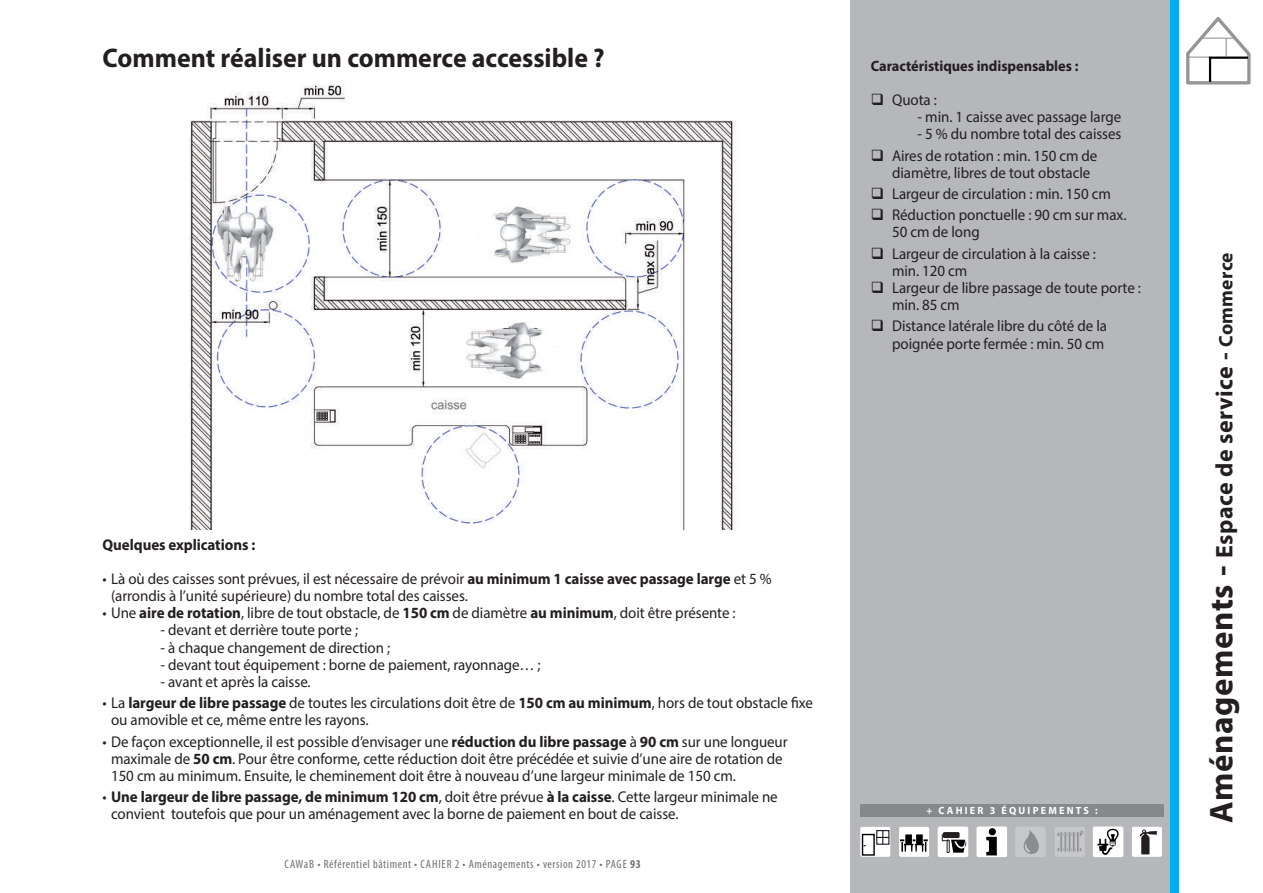
<style>
.page{position:relative;width:1263px;height:893px;background:#fff}
.page>*{position:absolute;margin:0;border:0;box-sizing:border-box;transform-origin:0 0}
.t1{font:700 27px "Myriad Pro";color:#231f20;scale:.96 1}
.t2{font:700 24px "Myriad Pro";letter-spacing:.015em;color:#231f20}
.t3{font:15.6px/17.1px "Myriad Pro";letter-spacing:-.005em;color:#231f20;scale:.96 1}
.t4{font:700 15.6px "Myriad Pro";letter-spacing:-.005em;color:#231f20;scale:.96 1}
.t5{font:700 15px "Myriad Pro";letter-spacing:-.005em;color:#231f20;scale:.96 1}
.t6{font:condensed 12px "Myriad Pro";letter-spacing:.05em;color:#6f7073}
.t7{font:700 10.5px "Myriad Pro";letter-spacing:.22em;color:#fff;scale:.96 1}
.s1{font-weight:700}
.s2{font-size:33px}
.s3{font-size:19.5px}
</style>
<div class="page">
<div style="left:850px;top:0;width:328px;height:893px;background:#b6b7bb"></div>
<img style="left:189px;top:85px;width:548px;height:444px">
<svg style="left:1186px;top:17px;width:65px;height:68px"></svg>
<hr style="left:1209px;top:57px;width:2px;height:25px;background:#000">
<hr style="left:1209px;top:57px;width:39px;height:2px;background:#000">
<div style="left:1170px;top:0;width:9px;height:893px;background:#00aeef"></div>
<div style="left:860px;top:804px;width:304px;height:12px;background:#86888b"></div>
<div style="left:859px;top:826px;width:32px;height:32px;background:#fff;border-radius:3px"></div>
<div style="left:858px;top:825px;width:34px;height:34px;border:2px solid #b6b7bb;border-radius:3px"></div>
<div style="left:862px;top:834px;width:13px;height:22px;border:1px solid #000"></div>
<div style="left:876px;top:830px;width:13px;height:15px;border:1px solid #000"></div>
<svg style="left:877px;top:831px;width:12px;height:13px"></svg>
<div style="left:937px;top:826px;width:32px;height:32px;background:#fff;border-radius:3px"></div>
<div style="left:936px;top:825px;width:34px;height:34px;border:2px solid #b6b7bb;border-radius:3px"></div>
<div style="left:943px;top:832px;width:16px;height:6px;background:#231f20;border-radius:2px"></div>
<svg style="left:942px;top:834px;width:24px;height:19px"></svg>
<div style="left:898px;top:826px;width:32px;height:32px;background:#fff;border-radius:3px"></div>
<div style="left:897px;top:825px;width:34px;height:34px;border:2px solid #b6b7bb;border-radius:3px"></div>
<svg style="left:900px;top:834px;width:28px;height:18px"></svg>
<div style="left:1092px;top:826px;width:32px;height:32px;background:#fff;border-radius:3px"></div>
<div style="left:1091px;top:825px;width:34px;height:34px;border:2px solid #b6b7bb;border-radius:3px"></div>
<svg style="left:1097px;top:829px;width:22px;height:26px"></svg>
<div style="left:976px;top:826px;width:32px;height:32px;background:#fff;border-radius:3px"></div>
<div style="left:975px;top:825px;width:34px;height:34px;border:2px solid #b6b7bb;border-radius:3px"></div>
<svg style="left:986px;top:828px;width:11px;height:27px"></svg>
<div style="left:1131px;top:826px;width:32px;height:32px;background:#fff;border-radius:3px"></div>
<div style="left:1130px;top:825px;width:34px;height:34px;border:2px solid #b6b7bb;border-radius:3px"></div>
<svg style="left:1139px;top:829px;width:18px;height:25px"></svg>
<svg style="left:1015px;top:827px;width:31px;height:30px"></svg>
<svg style="left:1055px;top:827px;width:30px;height:30px"></svg>
<h1 class="t1" style="left:103px;top:40px;width:525px">Comment réaliser un commerce accessible ?</h1>
<p class="t5" style="left:871px;top:56px;width:218px">Caractéristiques indispensables :</p>
<p class="t3" style="left:892px;top:91px;width:48px">Quota :</p>
<p class="t3" style="left:918px;top:108px;width:214px">- min. 1 caisse avec passage large</p>
<p class="t3" style="left:892px;top:123px;width:240px;line-height:21.3px;text-indent:26px">- 5 % du nombre total des caisses<br>Aires de rotation : min. 150 cm de</p>
<p class="t3" style="left:892px;top:162px;width:246px;line-height:21.3px">diamètre, libres de tout obstacle<br>Largeur de circulation : min. 150 cm<br>Réduction ponctuelle : 90 cm sur max.</p>
<p class="t3" style="left:892px;top:221px;width:214px;line-height:21.3px">50 cm de long<br>Largeur de circulation à la caisse :</p>
<p class="t3" style="left:892px;top:262px;width:261px">min. 120 cm<br>Largeur de libre passage de toute porte : min. 85 cm</p>
<p class="t3" style="left:892px;top:317px;width:225px">Distance latérale libre du côté de la poignée porte fermée : min. 50 cm</p>
<p class="t4" style="left:103px;top:534px;width:161px">Quelques explications :</p>
<p class="t3" style="left:111px;top:570px;width:690px;text-indent:-9px">• Là où des caisses sont prévues, il est nécessaire de prévoir <span class="s1">au minimum 1 caisse avec passage large</span> et 5 % (arrondis à l’unité supérieure) du nombre total des caisses.</p>
<p class="t3" style="left:103px;top:604px;width:661px">• Une <span class="s1">aire de rotation</span>, libre de tout obstacle, de <span class="s1">150 cm</span> de diamètre <span class="s1">au minimum</span>, doit être présente :</p>
<p class="t3" style="left:161px;top:621px;width:207px">- devant et derrière toute porte ;</p>
<p class="t3" style="left:161px;top:638px;width:241px">- à chaque changement de direction ;</p>
<p class="t3" style="left:161px;top:656px;width:397px">- devant tout équipement : borne de paiement, rayonnage… ;</p>
<p class="t3" style="left:161px;top:673px;width:158px">- avant et après la caisse.</p>
<p class="t3" style="left:111px;top:694px;width:733px;text-indent:-9px">• La <span class="s1">largeur de libre passage</span> de toutes les circulations doit être de <span class="s1">150 cm au minimum</span>, hors de tout obstacle fixe ou amovible et ce, même entre les rayons.</p>
<p class="t3" style="left:111px;top:732px;width:706px;text-indent:-9px">• De façon exceptionnelle, il est possible d’envisager une <span class="s1">réduction du libre passage</span> à <span class="s1">90 cm</span> sur une longueur maximale de <span class="s1">50 cm</span>. Pour être conforme, cette réduction doit être précédée et suivie d’une aire de rotation de<br>150 cm au minimum. Ensuite, le cheminement doit être à nouveau d’une largeur minimale de 150 cm.</p>
<p class="t3" style="left:111px;top:788px;width:696px;text-indent:-9px">• <span class="s1">Une largeur de libre passage, de minimum 120 cm</span>, doit être prévue <span class="s1">à la caisse</span>. Cette largeur minimale ne convient toutefois que pour un aménagement avec la borne de paiement en bout de caisse.</p>
<p class="t6" style="left:285px;top:857px;width:358px">CAWaB • Référentiel bâtiment • CAHIER 2 • Aménagements • version 2017 • PAGE <span class="s1">93</span></p>
<p class="t7" style="left:926px;top:804px;width:180px">+ CAHIER 3 ÉQUIPEMENTS :</p>
<h2 class="t2" style="left:1209px;top:822px;width:572px;rotate:-90deg"><span class="s2">Aménagements -</span> Espace de service - <span class="s3">Commerce</span></h2>
</div>
